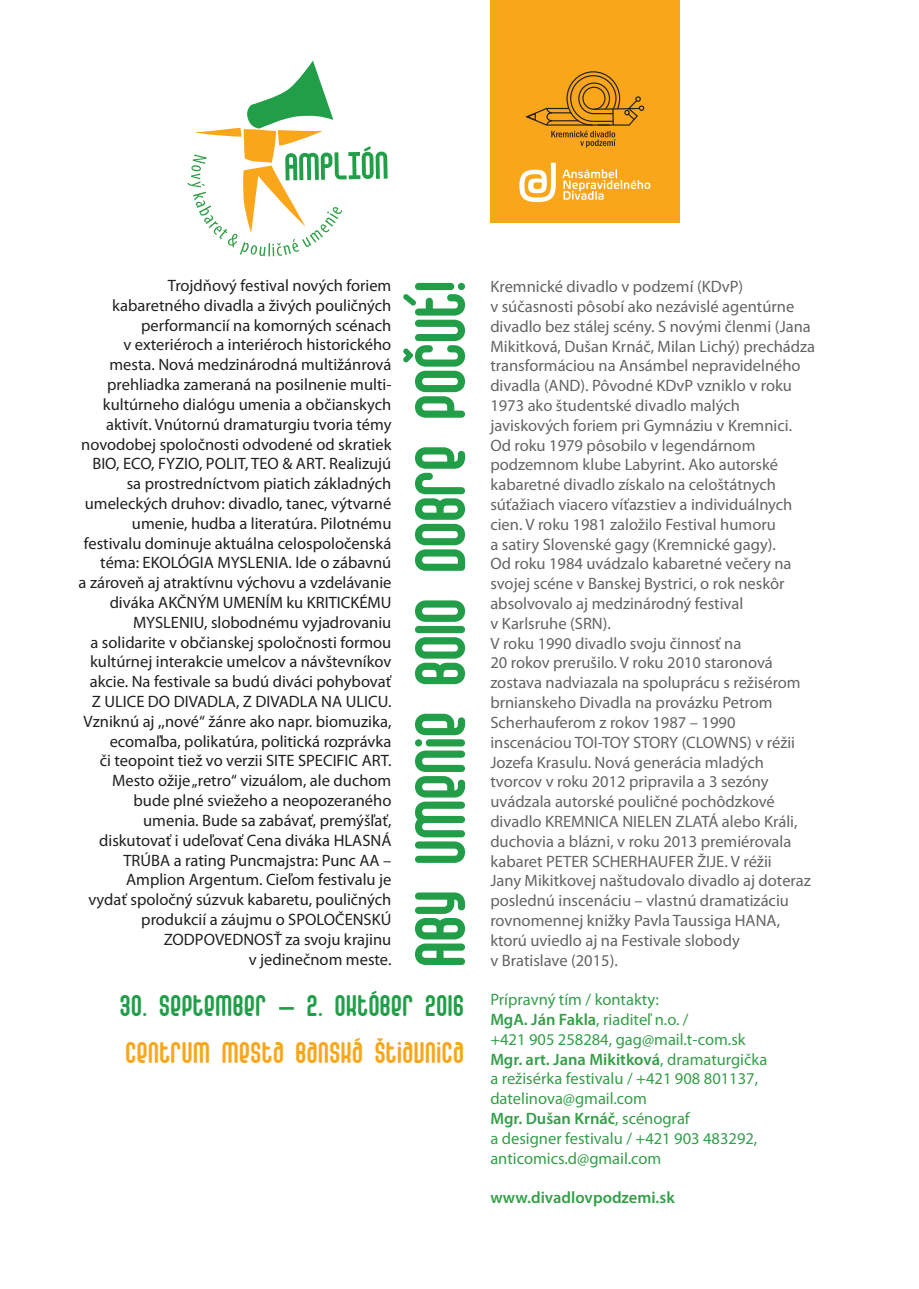
<style>
.page{position:relative;width:919px;height:1289px;background:#fff}
.page>*{position:absolute;margin:0;border:0;box-sizing:border-box;transform-origin:0 0}
.t1{font:28.5px/46.8px "False Positive Round BRK";letter-spacing:.02em;color:#faa61a}
.t2{font:16.5px/19.8px "Myriad Pro";color:#636466}
.t3{font:16.5px/19.8px "Myriad Pro";color:#231f20;text-align:right}
.t4{font:16.5px/19.8px "Myriad Pro";color:#349f49}
.t5{font:600 16.5px "Myriad Pro";color:#349f49}
.s1{font-weight:600}
.s2{color:#229e49}
.s3{font-family:"Myriad Pro";font-weight:700;color:#229e49}
</style>
<div class="page">
<div style="left:490px;top:0;width:189px;height:223px;background:#faa61a"></div>
<svg style="left:187px;top:61px;width:200px;height:195px"></svg>
<svg style="left:519px;top:71px;width:131px;height:132px"></svg>
<svg style="left:403px;top:283px;width:62px;height:681px"></svg>
<p class="t3" style="left:79px;top:277px;width:314px">Trojdňový festival nových foriem kabaretného divadla a živých pouličných performancií na komorných scénach<br>v exteriéroch a interiéroch historického mesta. Nová medzinárodná multižánrová prehliadka zameraná na posilnenie multi&shy;kultúrneho dialógu umenia a občianskych aktivít. Vnútornú dramaturgiu tvoria témy novodobej spoločnosti odvodené od skratiek BIO, ECO, FYZIO, POLIT, TEO &amp; ART. Realizujú sa prostredníctvom piatich základných umeleckých druhov: divadlo, tanec, výtvarné umenie, hudba a literatúra. Pilotnému festivalu dominuje aktuálna celospoločenská téma: EKOLÓGIA MYSLENIA. Ide o zábavnú<br>a zároveň aj atraktívnu výchovu a vzdelávanie diváka AKČNÝM UMENÍM ku KRITICKÉMU MYSLENIU, slobodnému vyjadrovaniu<br>a solidarite v občianskej spoločnosti formou kultúrnej interakcie umelcov a návštevníkov akcie. Na festivale sa budú diváci pohybovať Z ULICE DO DIVADLA, Z DIVADLA NA ULICU.<br>Vzniknú aj ,,nové“ žánre ako napr. biomuzika, ecomaľba, polikatúra, politická rozprávka<br>či teopoint tiež vo verzii SITE SPECIFIC ART.<br>Mesto ožije „retro“ vizuálom, ale duchom bude plné sviežeho a neopozeraného umenia. Bude sa zabávať, premýšľať, diskutovať i udeľovať Cena diváka HLASNÁ TRÚBA a rating Puncmajstra: Punc AA – Amplion Argentum. Cieľom festivalu je<br>vydať spoločný súzvuk kabaretu, pouličných produkcií a záujmu o SPOLOČENSKÚ ZODPOVEDNOSŤ za svoju krajinu<br>v jedinečnom meste.</p>
<p class="t2" style="left:490px;top:278px;width:326px">Kremnické divadlo v podzemí (KDvP)<br>v súčasnosti pôsobí ako nezávislé agentúrne divadlo bez stálej scény. S novými členmi (Jana Mikitková, Dušan Krnáč, Milan Lichý) prechádza transformáciou na Ansámbel nepravidelného divadla (AND). Pôvodné KDvP vzniklo v roku 1973 ako študentské divadlo malých javiskových foriem pri Gymnáziu v Kremnici.<br>Od roku 1979 pôsobilo v legendárnom podzemnom klube Labyrint. Ako autorské kabaretné divadlo získalo na celoštátnych súťažiach viacero víťazstiev a individuálnych cien. V roku 1981 založilo Festival humoru<br>a satiry Slovenské gagy (Kremnické gagy).<br>Od roku 1984 uvádzalo kabaretné večery na svojej scéne v Banskej Bystrici, o rok neskôr absolvovalo aj medzinárodný festival<br>v Karlsruhe (SRN).<br>V roku 1990 divadlo svoju činnosť na<br>20 rokov prerušilo. V roku 2010 staronová zostava nadviazala na spoluprácu s režisérom brnianskeho Divadla na provázku Petrom Scherhauferom z rokov 1987 – 1990 inscenáciou TOI-TOY STORY (CLOWNS) v réžii Jozefa Krasulu. Nová generácia mladých tvorcov v roku 2012 pripravila a 3 sezóny uvádzala autorské pouličné pochôdzkové divadlo KREMNICA NIELEN ZLATÁ alebo Králi, duchovia a blázni, v roku 2013 premiérovala kabaret PETER SCHERHAUFER ŽIJE. V réžii<br>Jany Mikitkovej naštudovalo divadlo aj doteraz poslednú inscenáciu – vlastnú dramatizáciu rovnomennej knižky Pavla Taussiga HANA, ktorú uviedlo aj na Festivale slobody<br>v Bratislave (2015).</p>
<p class="t4" style="left:490px;top:991px;width:279px">Prípravný tím / kontakty:<br><span class="s1">MgA. Ján Fakla</span>, riaditeľ n.o. /<br>+421 905 258284, gag@mail.t-com.sk<br><span class="s1">Mgr. art. Jana Mikitková</span>, dramaturgička a režisérka festivalu / +421 908 801137, datelinova@gmail.com<br><span class="s1">Mgr. Dušan Krnáč</span>, scénograf<br>a designer festivalu / +421 903 483292, anticomics.d@gmail.com</p>
<p class="t5" style="left:490px;top:1191px;width:186px">www.divadlovpodzemi.sk</p>
<h1 class="t1" style="left:120px;top:981px;width:345px"><span class="s2">30. SEPTEMBER</span> <span class="s3">−</span> <span class="s2">2. OKTÓBER 2016<br></span>CENTRUM MESTA BANSKÁ ŠTIAVNICA</h1>
</div>
